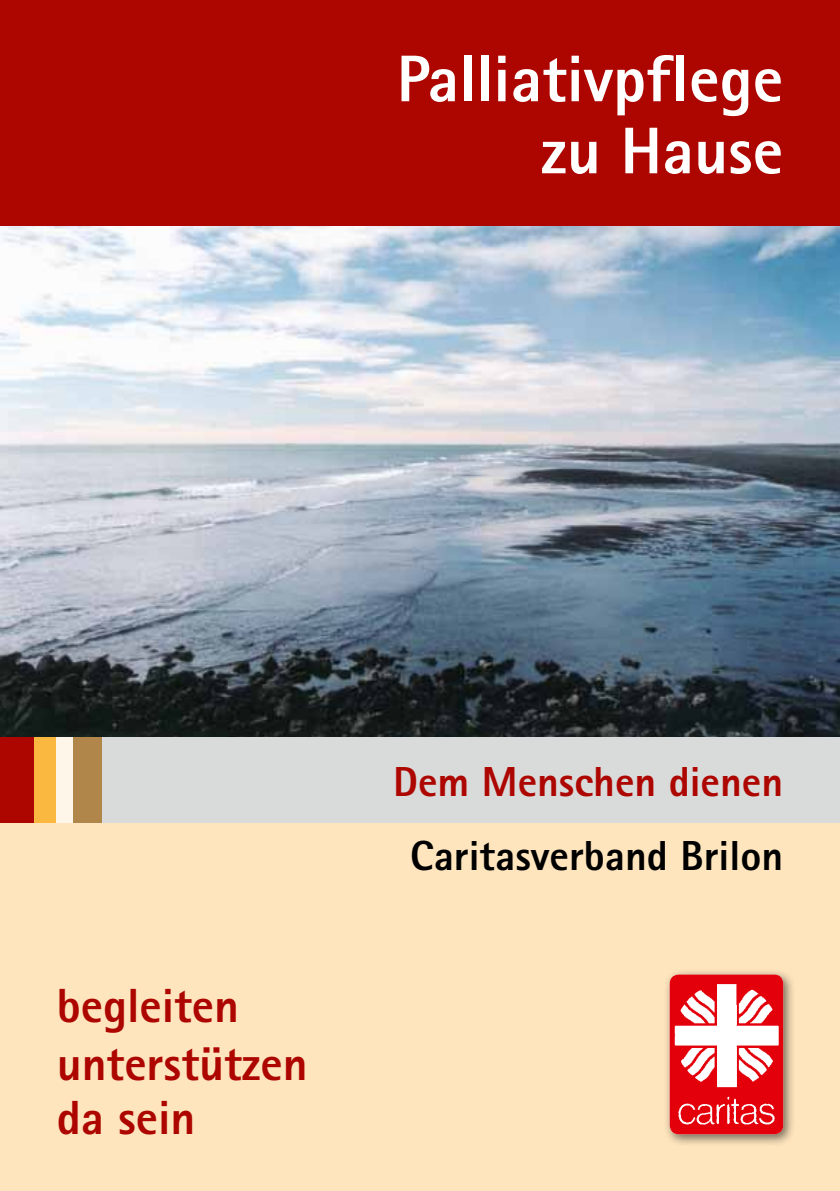
<style>
.page{position:relative;width:840px;height:1191px;background:#fff}
.page>*{position:absolute;margin:0;border:0;box-sizing:border-box;transform-origin:0 0}
.t1{font:800 66px/72px "Rotis Sans Serif";color:#fff;text-align:right}
.t2{font:800 48px/56px "Rotis Sans Serif";color:#ad0600}
.t3{font:800 42px "Rotis Sans Serif";color:#000}
.t4{font:800 42px "Rotis Sans Serif";color:#ad0600}
</style>
<div class="page">
<div style="left:0;top:0;width:839px;height:227px;background:#ad0600"></div>
<div style="left:0;top:822px;width:839px;height:369px;background:#fee5be"></div>
<div style="left:662px;top:968px;width:133px;height:179px;background:#000;opacity:.55"></div>
<img style="left:669px;top:974px;width:113px;height:160px">
<img style="left:0;top:227px;width:839px;height:510px">
<div style="left:102px;top:737px;width:737px;height:85px;background:#d9dada"></div>
<div style="left:0;top:737px;width:34px;height:85px;background:#ad0600"></div>
<div style="left:34px;top:737px;width:23px;height:85px;background:#fab841"></div>
<div style="left:57px;top:737px;width:17px;height:85px;background:#fff6ea"></div>
<div style="left:74px;top:737px;width:28px;height:85px;background:#b1864b"></div>
<h1 class="t1" style="left:396px;top:42px;width:388px">Palliativpflege zu Hause</h1>
<p class="t2" style="left:57px;top:976px;width:252px">begleiten unterstützen da sein</p>
<p class="t4" style="left:393px;top:755px;width:391px">Dem Menschen dienen</p>
<p class="t3" style="left:410px;top:828px;width:374px">Caritasverband Brilon</p>
</div>
